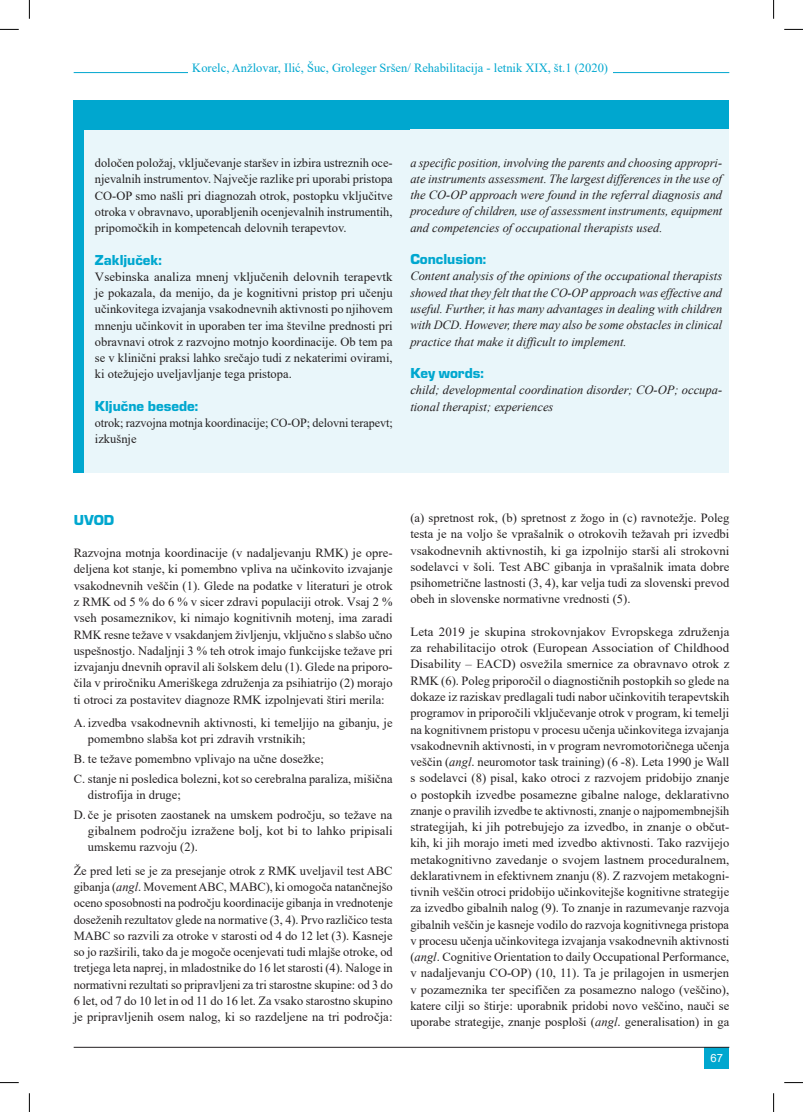
<style>
.page{position:relative;width:803px;height:1112px;background:#fff}
.page>*{position:absolute;margin:0;border:0;box-sizing:border-box;transform-origin:0 0}
.podnaslov{font:15px "Eurostile TEE Blac";color:#00a7cf}
.body_tekst{font:12.5px/16.2px "Times New Roman";color:#231f20;text-align:justify}
.body_tekst_italic{font:italic 12.5px/16.2px "Times New Roman";color:#231f20;text-align:justify}
.t1{font:12.5px "Times New Roman";color:#00a7cf}
.t2{font:11.25px "Arial";color:#fff}
.s1{font-style:italic}
</style>
<div class="page">
<div style="left:74px;top:100px;width:655px;height:372px;background:#00a7cf"></div>
<div style="left:84px;top:130px;width:326px;height:342px;background:#e9f6fa"></div>
<div style="left:410px;top:129px;width:319px;height:343px;background:#e9f6fa"></div>
<hr style="left:74px;top:72px;width:655px;height:1px;background:#00a7cf">
<div style="left:188px;top:61px;width:424px;height:13px;background:#fff"></div>
<div style="left:704px;top:1046px;width:25px;height:22px;background:#00a7cf"></div>
<hr style="left:74px;top:1046px;width:655px;height:1px;background:#231f20">
<svg style="left:0;top:29px;width:19px;height:1px"></svg>
<svg style="left:784px;top:29px;width:19px;height:1px"></svg>
<svg style="left:0;top:1082px;width:19px;height:1px"></svg>
<svg style="left:784px;top:1082px;width:19px;height:1px"></svg>
<svg style="left:29px;top:0;width:1px;height:19px"></svg>
<svg style="left:29px;top:1093px;width:1px;height:18px"></svg>
<svg style="left:773px;top:0;width:1px;height:19px"></svg>
<svg style="left:773px;top:1093px;width:1px;height:18px"></svg>
<p class="t1" style="left:192px;top:59px;width:417px">Korelc, Anžlovar, Ilić, Šuc, Groleger Sršen/ Rehabilitacija - letnik XIX, št.1 (2020)</p>
<p class="body_tekst" style="left:95px;top:154px;width:299px">določen položaj, vključevanje staršev in izbira ustreznih oce&shy;njevalnih instrumentov. Največje razlike pri uporabi pristopa CO-OP smo našli pri diagnozah otrok, postopku vključitve otroka v obravnavo, uporabljenih ocenjevalnih instrumentih, pripomočkih in kompetencah delovnih terapevtov.</p>
<p class="podnaslov" style="left:95px;top:251px;width:68px">Zaključek:</p>
<p class="body_tekst" style="left:95px;top:268px;width:299px">Vsebinska analiza mnenj vključenih delovnih terapevtk je pokazala, da menijo, da je kognitivni pristop pri učenju učinkovitega izvajanja vsakodnevnih aktivnosti po njihovem mnenju učinkovit in uporaben ter ima številne prednosti pri obravnavi otrok z razvojno motnjo koordinacije. Ob tem pa se v klinični praksi lahko srečajo tudi z nekaterimi ovirami, ki otežujejo uveljavljanje tega pristopa.</p>
<p class="podnaslov" style="left:95px;top:397px;width:105px">Ključne besede:</p>
<p class="body_tekst" style="left:95px;top:414px;width:299px">otrok; razvojna motnja koordinacije; CO-OP; delovni terapevt; izkušnje</p>
<p class="body_tekst_italic" style="left:410px;top:154px;width:313px">a specific position, involving the parents and choosing appropri&shy;ate instruments assessment. The largest differences in the use of the CO-OP approach were found in the referral diagnosis and procedure of children, use of assessment instruments, equipment and competencies of occupational therapists used.</p>
<p class="podnaslov" style="left:410px;top:251px;width:77px">Conclusion:</p>
<p class="body_tekst_italic" style="left:410px;top:268px;width:313px">Content analysis of the opinions of the occupational therapists showed that they felt that the CO-OP approach was effective and useful. Further, it has many advantages in dealing with children with DCD. However, there may also be some obstacles in clinical practice that make it difficult to implement.</p>
<p class="podnaslov" style="left:410px;top:365px;width:75px">Key words:</p>
<p class="body_tekst_italic" style="left:410px;top:381px;width:313px">child; developmental coordination disorder; CO-OP; occupa&shy;tional therapist; experiences</p>
<p class="podnaslov" style="left:74px;top:511px;width:42px">UVOD</p>
<p class="body_tekst" style="left:74px;top:544px;width:320px">Razvojna motnja koordinacije (v nadaljevanju RMK) je opre&shy;deljena kot stanje, ki pomembno vpliva na učinkovito izvajanje vsakodnevnih veščin (1). Glede na podatke v literaturi je otrok z RMK od 5 % do 6 % v sicer zdravi populaciji otrok. Vsaj 2 % vseh posameznikov, ki nimajo kognitivnih motenj, ima zaradi RMK resne težave v vsakdanjem življenju, vključno s slabšo učno uspešnostjo. Nadaljnji 3 % teh otrok imajo funkcijske težave pri izvajanju dnevnih opravil ali šolskem delu (1). Glede na priporo&shy;čila v priročniku Ameriškega združenja za psihiatrijo (2) morajo ti otroci za postavitev diagnoze RMK izpolnjevati štiri merila:</p>
<p class="body_tekst" style="left:88px;top:714px;width:306px;text-indent:-14px">A. izvedba vsakodnevnih aktivnosti, ki temeljijo na gibanju, je pomembno slabša kot pri zdravih vrstnikih;</p>
<p class="body_tekst" style="left:74px;top:750px;width:252px">B. te težave pomembno vplivajo na učne dosežke;</p>
<p class="body_tekst" style="left:88px;top:770px;width:306px;text-indent:-14px">C. stanje ni posledica bolezni, kot so cerebralna paraliza, mišična distrofija in druge;</p>
<p class="body_tekst" style="left:88px;top:806px;width:306px;text-indent:-14px">D. če je prisoten zaostanek na umskem področju, so težave na gibalnem področju izražene bolj, kot bi to lahko pripisali umskemu razvoju (2).</p>
<p class="body_tekst" style="left:74px;top:861px;width:321px">Že pred leti se je za presejanje otrok z RMK uveljavil test ABC gibanja (<span class="s1">angl</span>. Movement ABC, MABC), ki omogoča natančnejšo oceno sposobnosti na področju koordinacije gibanja in vrednotenje doseženih rezultatov glede na normative (3, 4). Prvo različico testa MABC so razvili za otroke v starosti od 4 do 12 let (3). Kasneje so jo razširili, tako da je mogoče ocenjevati tudi mlajše otroke, od tretjega leta naprej, in mladostnike do 16 let starosti (4). Naloge in normativni rezultati so pripravljeni za tri starostne skupine: od 3 do 6 let, od 7 do 10 let in od 11 do 16 let. Za vsako starostno skupino je pripravljenih osem nalog, ki so razdeljene na tri področja:</p>
<p class="body_tekst" style="left:410px;top:509px;width:321px">(a) spretnost rok, (b) spretnost z žogo in (c) ravnotežje. Poleg testa je na voljo še vprašalnik o otrokovih težavah pri izvedbi vsakodnevnih aktivnostih, ki ga izpolnijo starši ali strokovni sodelavci v šoli. Test ABC gibanja in vprašalnik imata dobre psihometrične lastnosti (3, 4), kar velja tudi za slovenski prevod obeh in slovenske normativne vrednosti (5).</p>
<p class="body_tekst" style="left:410px;top:623px;width:321px">Leta 2019 je skupina strokovnjakov Evropskega združenja za rehabilitacijo otrok (European Association of Childhood Disability – EACD) osvežila smernice za obravnavo otrok z RMK (6). Poleg priporočil o diagnostičnih postopkih so glede na dokaze iz raziskav predlagali tudi nabor učinkovitih terapevtskih programov in priporočili vključevanje otrok v program, ki temelji na kognitivnem pristopu v procesu učenja učinkovitega izvajanja vsakodnevnih aktivnosti, in v program nevromotoričnega učenja veščin (<span class="s1">angl</span>. neuromotor task training) (6 -8). Leta 1990 je Wall s sodelavci (8) pisal, kako otroci z razvojem pridobijo znanje o postopkih izvedbe posamezne gibalne naloge, deklarativno znanje o pravilih izvedbe te aktivnosti, znanje o najpomembnejših strategijah, ki jih potrebujejo za izvedbo, in znanje o občut&shy;kih, ki jih morajo imeti med izvedbo aktivnosti. Tako razvijejo metakognitivno zavedanje o svojem lastnem proceduralnem, deklarativnem in efektivnem znanju (8). Z razvojem metakogni&shy;tivnih veščin otroci pridobijo učinkovitejše kognitivne strategije za izvedbo gibalnih nalog (9). To znanje in razumevanje razvoja gibalnih veščin je kasneje vodilo do razvoja kognitivnega pristopa v procesu učenja učinkovitega izvajanja vsakodnevnih aktivnosti (<span class="s1">angl</span>. Cognitive Orientation to daily Occupational Performance, v nadaljevanju CO-OP) (10, 11). Ta je prilagojen in usmerjen v pozameznika ter specifičen za posamezno nalogo (veščino), katere cilji so štirje: uporabnik pridobi novo veščino, nauči se uporabe strategije, znanje posploši (<span class="s1">angl</span>. generalisation) in ga</p>
<p class="t2" style="left:711px;top:1049px;width:14px">67</p>
</div>
